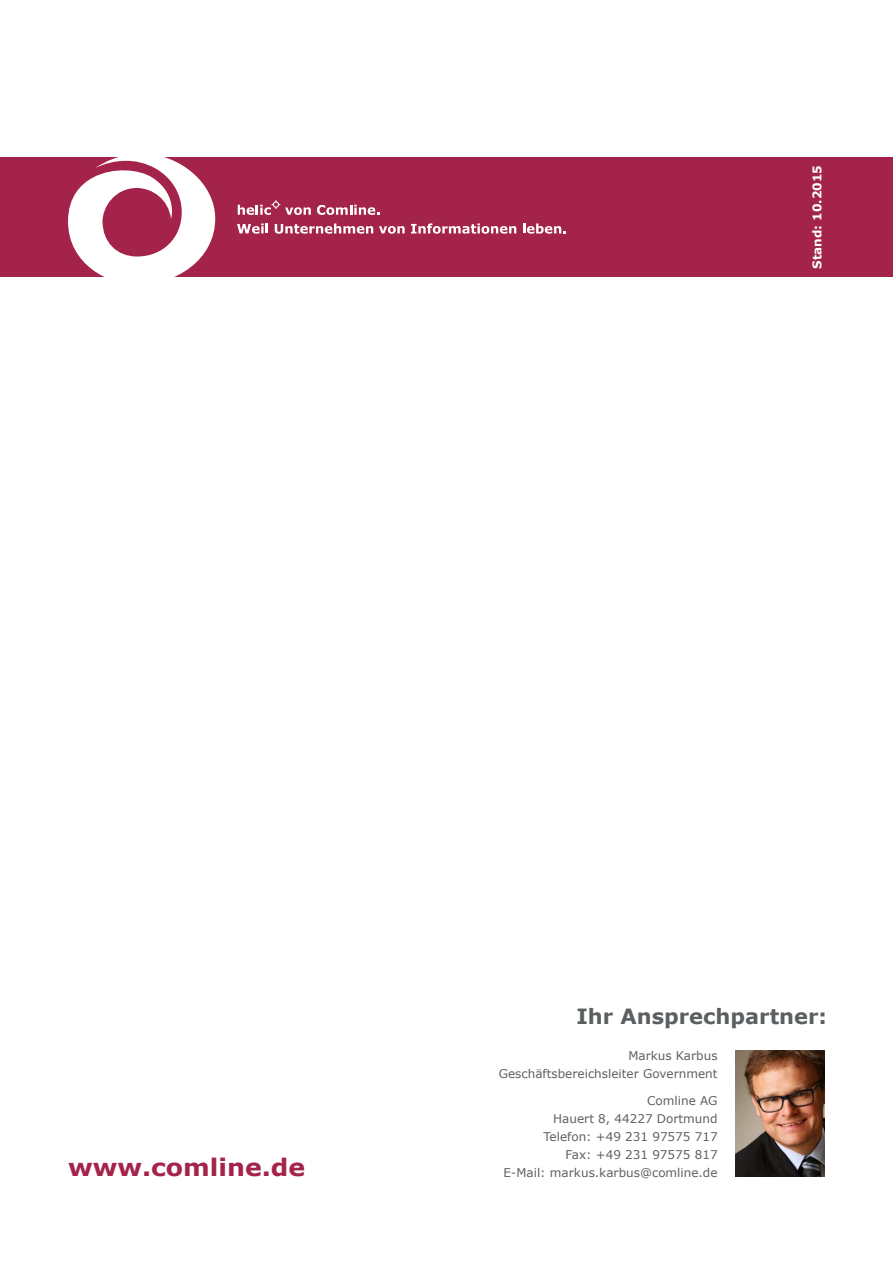
<style>
.page{position:relative;width:893px;height:1263px;background:#fff}
.page>*{position:absolute;margin:0;border:0;box-sizing:border-box;transform-origin:0 0}
.t1{font:700 24px "Verdana";color:#a3234a;scale:1.05 1}
.t2{font:700 21px "Verdana";color:#5c5f61}
.t3{font:12px/18px "Verdana";color:#5e6061;text-align:right}
.t4{font:700 12px "Verdana";color:#fff}
</style>
<div class="page">
<div style="left:0;top:157px;width:893px;height:119px;background:#a3234a"></div>
<svg style="left:68px;top:157px;width:147px;height:120px"></svg>
<svg style="left:238px;top:200px;width:73px;height:15px"></svg>
<svg style="left:317px;top:205px;width:62px;height:10px"></svg>
<svg style="left:237px;top:223px;width:31px;height:11px"></svg>
<svg style="left:275px;top:223px;width:98px;height:11px"></svg>
<svg style="left:379px;top:226px;width:26px;height:8px"></svg>
<svg style="left:411px;top:223px;width:105px;height:11px"></svg>
<svg style="left:523px;top:223px;width:43px;height:11px"></svg>
<img style="left:736px;top:1051px;width:89px;height:125px">
<p class="t4" style="left:808px;top:269px;width:105px;rotate:-90deg">Stand: 10.2015</p>
<p class="t1" style="left:68px;top:1150px;width:227px">www.comline.de</p>
<p class="t2" style="left:576px;top:1001px;width:252px">Ihr Ansprechpartner:</p>
<p class="t3" style="left:499px;top:1046px;width:220px">Markus Karbus<br>Geschäftsbereichsleiter Government</p>
<p class="t3" style="left:503px;top:1091px;width:216px">Comline AG<br>Hauert 8, 44227 Dortmund<br>Telefon: +49 231 97575 717<br>Fax: +49 231 97575 817<br>E-Mail: markus.karbus@comline.de</p>
</div>
